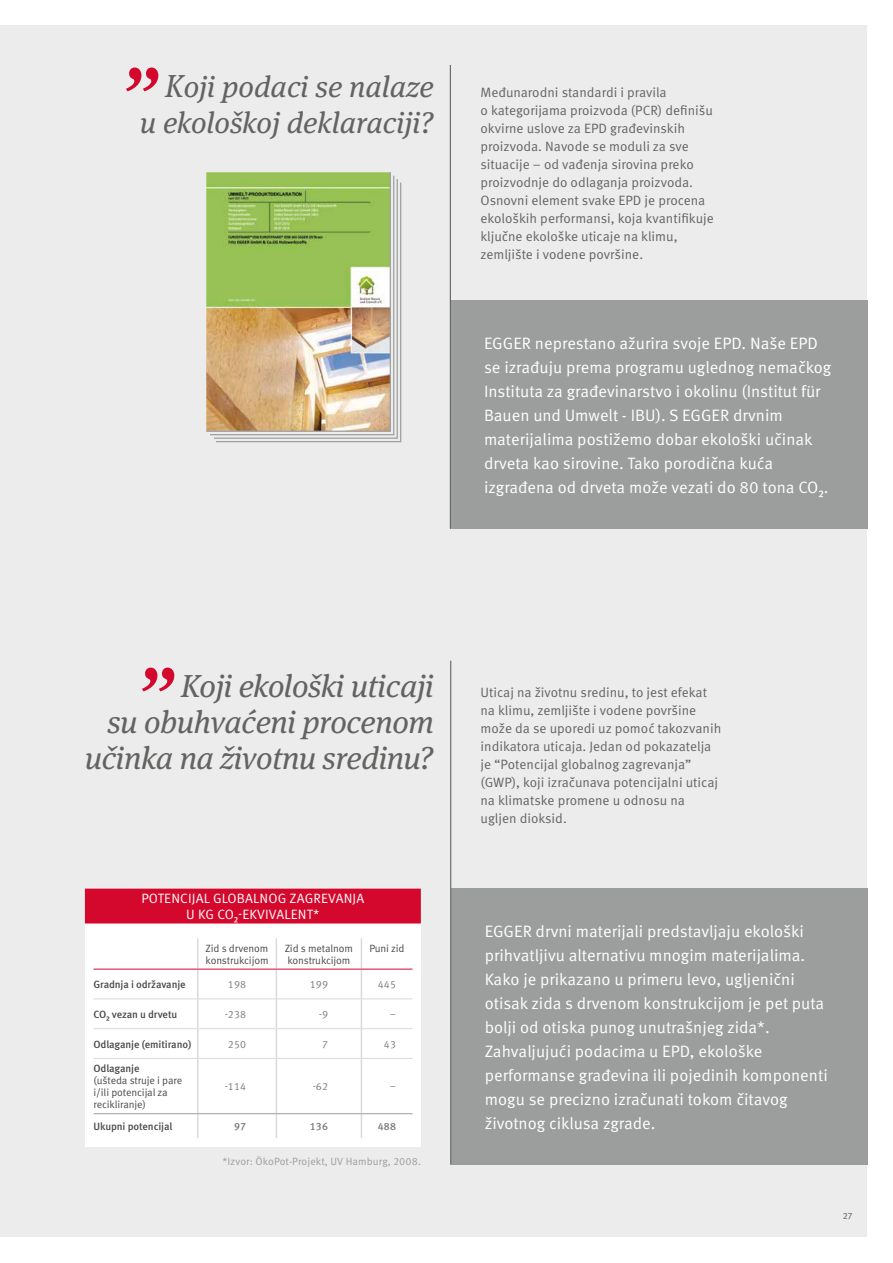
<style>
.page{position:relative;width:893px;height:1263px;background:#fff}
.page>*{position:absolute;margin:0;border:0;box-sizing:border-box;transform-origin:0 0}
.t1{font:italic 31.8px/36px "Meta Serif Pro";letter-spacing:-.01em;color:#636362;text-align:right}
.t2{font:italic 30px/36px "Meta Serif Pro";color:#636362;text-align:right}
.t3{font:16.5px/24px "Meta Pro";color:#fff}
.t4{font:13.5px/18px "Meta Pro";color:#636362}
.t5{font:13.5px/16.2px "Meta Pro";letter-spacing:.01em;color:#fff;text-align:center}
.t6{font:10.5px/12px "Meta Pro";letter-spacing:-.01em;color:#494948}
.t7{font:500 10.5px "Meta Pro";letter-spacing:-.01em;color:#494948}
.t8{font:10.5px "Meta Pro";letter-spacing:.01em;color:#9c9d9d}
.t9{font:10.5px "Meta Pro";letter-spacing:.01em;color:#7b7b7a}
.t10{font:500 10.5px "Meta Pro";letter-spacing:.01em;color:#7b7b7a}
.t11{font:500 9px "Meta Pro";color:#7b7b7a}
.s1{font-size:31.8px}
</style>
<div class="page">
<div style="left:0;top:26px;width:867px;height:1211px;background:#ececed"></div>
<svg style="left:215px;top:181px;width:187px;height:262px"></svg>
<img style="left:206px;top:172px;width:186px;height:260px">
<svg style="left:126px;top:68px;width:32px;height:23px"></svg>
<div style="left:450px;top:301px;width:417px;height:228px;background:#9c9d9d"></div>
<svg style="left:142px;top:668px;width:32px;height:23px"></svg>
<div style="left:451px;top:889px;width:416px;height:276px;background:#9c9d9d"></div>
<hr style="left:450px;top:661px;width:1px;height:504px;background:#636362">
<hr style="left:450px;top:65px;width:1px;height:464px;background:#636362">
<div style="left:85px;top:921px;width:336px;height:226px;background:#fff"></div>
<hr style="left:197px;top:938px;width:1px;height:31px;background:#dadada">
<hr style="left:276px;top:938px;width:1px;height:31px;background:#dadada">
<hr style="left:361px;top:938px;width:1px;height:31px;background:#dadada">
<svg style="left:197px;top:970px;width:1px;height:88px"></svg>
<svg style="left:276px;top:970px;width:1px;height:88px"></svg>
<svg style="left:361px;top:970px;width:1px;height:88px"></svg>
<hr style="left:197px;top:1059px;width:1px;height:54px;background:#dadada">
<hr style="left:276px;top:1059px;width:1px;height:54px;background:#dadada">
<hr style="left:361px;top:1059px;width:1px;height:54px;background:#dadada">
<svg style="left:197px;top:1114px;width:1px;height:24px"></svg>
<svg style="left:276px;top:1114px;width:1px;height:24px"></svg>
<svg style="left:361px;top:1114px;width:1px;height:24px"></svg>
<hr style="left:94px;top:998px;width:104px;height:1px;background:#dadada">
<hr style="left:198px;top:998px;width:78px;height:1px;background:#dadada">
<hr style="left:276px;top:998px;width:85px;height:1px;background:#dadada">
<hr style="left:361px;top:998px;width:51px;height:1px;background:#dadada">
<hr style="left:94px;top:1028px;width:104px;height:1px;background:#dadada">
<hr style="left:198px;top:1028px;width:78px;height:1px;background:#dadada">
<hr style="left:276px;top:1028px;width:85px;height:1px;background:#dadada">
<hr style="left:361px;top:1028px;width:51px;height:1px;background:#dadada">
<hr style="left:94px;top:1058px;width:104px;height:1px;background:#dadada">
<hr style="left:198px;top:1058px;width:78px;height:1px;background:#dadada">
<hr style="left:276px;top:1058px;width:85px;height:1px;background:#dadada">
<hr style="left:361px;top:1058px;width:51px;height:1px;background:#dadada">
<hr style="left:94px;top:969px;width:104px;height:1px;background:#d4082c">
<hr style="left:198px;top:969px;width:78px;height:1px;background:#d4082c">
<hr style="left:276px;top:969px;width:85px;height:1px;background:#d4082c">
<hr style="left:361px;top:969px;width:51px;height:1px;background:#d4082c">
<hr style="left:94px;top:1113px;width:104px;height:1px;background:#9c9d9d">
<hr style="left:198px;top:1113px;width:78px;height:1px;background:#9c9d9d">
<hr style="left:276px;top:1113px;width:85px;height:1px;background:#9c9d9d">
<hr style="left:361px;top:1113px;width:51px;height:1px;background:#9c9d9d">
<div style="left:85px;top:889px;width:336px;height:34px;background:#d4082c"></div>
<h2 class="t2" style="left:140px;top:67px;width:295px"><span class="s1">K</span>oji podaci se nalaze<br>u ekološkoj deklaraciji?</h2>
<p class="t4" style="left:480px;top:83px;width:235px">Međunarodni standardi i pravila<br>o kategorijama proizvoda (PCR) definišu okvirne uslove za EPD građevinskih proizvoda. Navode se moduli za sve situacije – od vađenja sirovina preko proizvodnje do odlaganja proizvoda.<br>Osnovni element svake EPD je procena ekoloških performansi, koja kvantifikuje ključne ekološke uticaje na klimu, zemljište i vodene površine.</p>
<p class="t3" style="left:484px;top:331px;width:349px">EGGER neprestano ažurira svoje EPD. Naše EPD se izrađuju prema programu uglednog nemačkog Instituta za građevinarstvo i okolinu (Institut für Bauen und Umwelt - IBU). S EGGER drvnim materijalima postižemo dobar ekološki učinak drveta kao sirovine. Tako porodična kuća izgrađena od drveta može vezati do 80 tona CO₂.</p>
<h1 class="t1" style="left:85px;top:666px;width:350px">Koji ekološki uticaji<br>su obuhvaćeni procenom učinka na životnu sredinu?</h1>
<p class="t5" style="left:141px;top:890px;width:225px">POTENCIJAL GLOBALNOG ZAGREVANJA<br>U KG CO₂-EKVIVALENT*</p>
<p class="t6" style="left:206px;top:942px;width:64px">Zid s drvenom konstrukcijom</p>
<p class="t6" style="left:285px;top:942px;width:70px">Zid s metalnom konstrukcijom</p>
<p class="t6" style="left:369px;top:942px;width:37px">Puni zid</p>
<p class="t7" style="left:94px;top:978px;width:94px">Gradnja i održavanje</p>
<p class="t9" style="left:228px;top:978px;width:20px">198</p>
<p class="t9" style="left:310px;top:978px;width:20px">199</p>
<p class="t9" style="left:378px;top:978px;width:20px">445</p>
<p class="t7" style="left:94px;top:1007px;width:85px">CO₂ vezan u drvetu</p>
<p class="t9" style="left:225px;top:1008px;width:23px">-238</p>
<p class="t9" style="left:319px;top:1008px;width:11px">-9</p>
<p class="t9" style="left:390px;top:1008px;width:8px">–</p>
<p class="t7" style="left:94px;top:1037px;width:99px">Odlaganje (emitirano)</p>
<p class="t9" style="left:228px;top:1037px;width:20px">250</p>
<p class="t9" style="left:322px;top:1037px;width:7px">7</p>
<p class="t9" style="left:384px;top:1037px;width:14px">43</p>
<p class="t7" style="left:94px;top:1062px;width:47px">Odlaganje</p>
<p class="t6" style="left:94px;top:1074px;width:90px">(ušteda struje i pare i/ili potencijal za recikliranje)</p>
<p class="t9" style="left:225px;top:1080px;width:23px">-114</p>
<p class="t9" style="left:313px;top:1080px;width:17px">-62</p>
<p class="t9" style="left:390px;top:1080px;width:8px">–</p>
<p class="t7" style="left:94px;top:1120px;width:80px">Ukupni potencijal</p>
<p class="t10" style="left:234px;top:1120px;width:14px">97</p>
<p class="t10" style="left:310px;top:1120px;width:20px">136</p>
<p class="t10" style="left:378px;top:1120px;width:20px">488</p>
<p class="t8" style="left:222px;top:1154px;width:200px">*Izvor: ÖkoPot-Projekt, UV Hamburg, 2008.</p>
<p class="t4" style="left:480px;top:683px;width:242px">Uticaj na životnu sredinu, to jest efekat na klimu, zemljište i vodene površine može da se uporedi uz pomoć takozvanih indikatora uticaja. Jedan od pokazatelja je “Potencijal globalnog zagrevanja” (GWP), koji izračunava potencijalni uticaj na klimatske promene u odnosu na ugljen dioksid.</p>
<p class="t3" style="left:485px;top:919px;width:345px">EGGER drvni materijali predstavljaju ekološki prihvatljivu alternativu mnogim materijalima.<br>Kako je prikazano u primeru levo, ugljenični otisak zida s drvenom konstrukcijom je pet puta bolji od otiska punog unutrašnjeg zida*.<br>Zahvaljujući podacima u EPD, ekološke performanse građevina ili pojedinih komponenti mogu se precizno izračunati tokom čitavog životnog ciklusa zgrade.</p>
<p class="t11" style="left:843px;top:1210px;width:11px">27</p>
</div>
